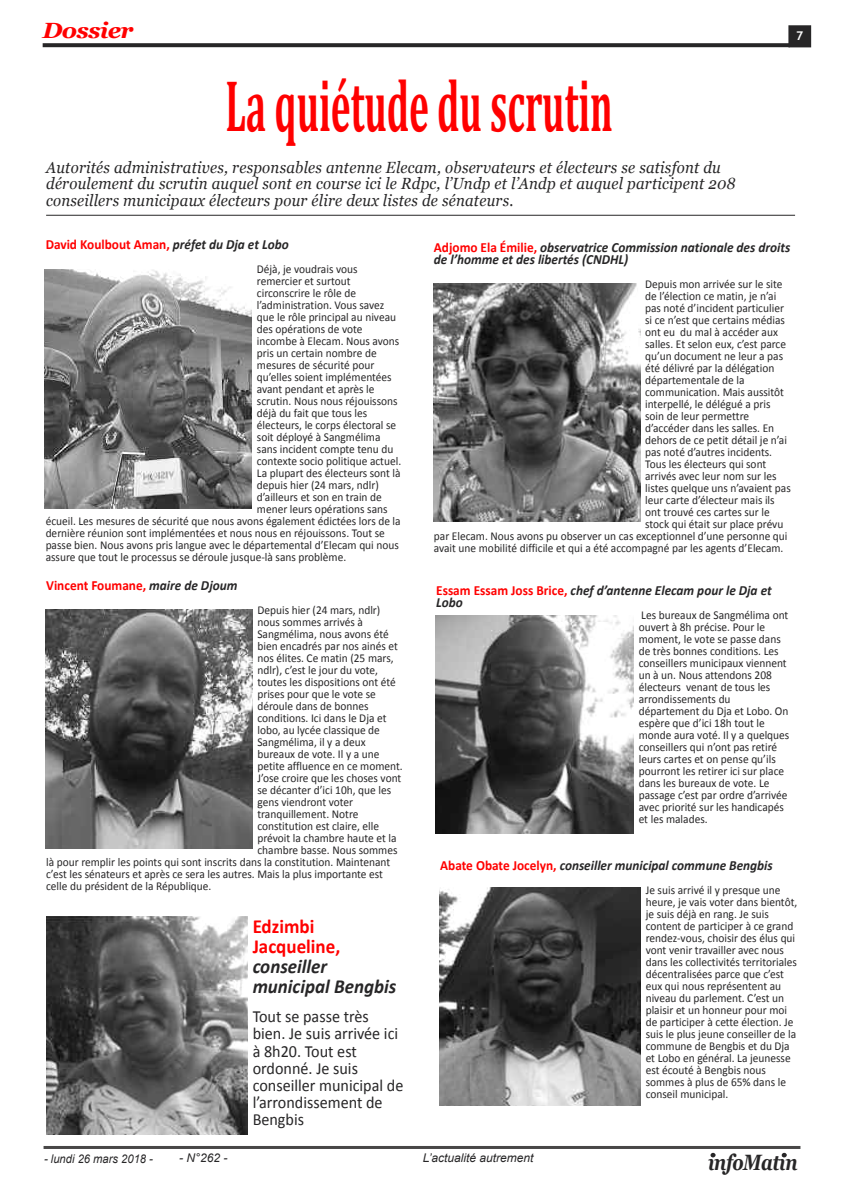
<style>
.page{position:relative;width:842px;height:1191px;background:#fff}
.page>*{position:absolute;margin:0;border:0;box-sizing:border-box;transform-origin:0 0}
.t1{font:700 73.2px "Cambria";color:#f00;scale:.51 1}
.t2{font:italic 700 22.1px "Georgia";letter-spacing:-.025em;color:#272627;scale:.8 1}
.t3{font:italic 700 22px "Georgia";letter-spacing:-.035em;color:#f00;scale:1.1 1}
.t4{font:italic 700 20px/20px "Calibri";color:#272627;scale:.95 1}
.t5{font:700 20px/20px "Calibri";color:#f00;scale:.95 1}
.t6{font:17px/17px "Calibri";color:#272627;scale:.95 1}
.t7{font:italic 16.2px/16.2px "Georgia";letter-spacing:.015em;color:#272627;scale:.93 1}
.t8{font:italic 700 14px/12px "Calibri";color:#272627;scale:.95 1}
.t9{font:700 14px "Calibri";color:#f00;scale:.95 1}
.t10{font:12px/12px "Calibri";color:#272627;scale:.95 1}
.t11{font:italic 12px "Arial";color:#272627}
.t12{font:italic 12px "Arial";color:#272627;scale:.93 1}
.t13{font:700 12px "Trebuchet MS";color:#fff}
.s1{font-style:italic;color:#272627}
.s2{font-style:normal;color:#f00}
</style>
<div class="page">
<svg style="left:43px;top:43px;width:746px;height:4px;background:#313031"></svg>
<hr style="left:44px;top:1146px;width:756px;height:3px;background:#484747">
<svg style="left:711px;top:1152px;width:4px;height:5px"></svg>
<svg style="left:782px;top:1152px;width:5px;height:5px"></svg>
<div style="left:789px;top:26px;width:21px;height:21px;background:#272627"></div>
<div style="left:789px;top:26px;width:22px;height:21px;border:1px solid #272627"></div>
<img style="left:433px;top:283px;width:207px;height:239px">
<img style="left:45px;top:610px;width:207px;height:238px">
<img style="left:439px;top:887px;width:202px;height:218px">
<img style="left:46px;top:916px;width:202px;height:218px">
<img style="left:45px;top:269px;width:207px;height:239px">
<img style="left:435px;top:615px;width:199px;height:218px">
<hr style="left:46px;top:215px;width:749px;height:1px;background:#272627">
<h3 class="t3" style="left:43px;top:18px;width:84px">Dossier</h3>
<h1 class="t1" style="left:226px;top:61px;width:761px">La quiétude du scrutin</h1>
<p class="t7" style="left:46px;top:159px;width:743px">Autorités administratives, responsables antenne Elecam, observateurs et électeurs se satisfont du déroulement du scrutin auquel sont en course ici le Rdpc, l’Undp et l’Andp et auquel participent 208 conseillers municipaux électeurs pour élire deux listes de sénateurs.</p>
<p class="t13" style="left:796px;top:28px;width:9px">7</p>
<p class="t9" style="left:46px;top:238px;width:257px">David Koulbout Aman, <span class="s1">préfet du Dja et Lobo</span></p>
<p class="t10" style="left:257px;top:264px;width:107px">Déjà, je voudrais vous</p>
<p class="t10" style="left:257px;top:276px;width:100px">remercier et surtout</p>
<p class="t10" style="left:257px;top:288px;width:106px">circonscrire le rôle de</p>
<p class="t10" style="left:257px;top:300px;width:136px">l’administration. Vous savez</p>
<p class="t10" style="left:257px;top:312px;width:148px">que le rôle principal au niveau</p>
<p class="t10" style="left:257px;top:324px;width:113px">des opérations de vote</p>
<p class="t10" style="left:257px;top:336px;width:151px">incombe à Elecam. Nous avons</p>
<p class="t10" style="left:257px;top:348px;width:128px">pris un certain nombre de</p>
<p class="t10" style="left:257px;top:360px;width:125px">mesures de sécurité pour</p>
<p class="t10" style="left:257px;top:372px;width:143px">qu’elles soient implémentées</p>
<p class="t10" style="left:257px;top:384px;width:125px">avant pendant et après le</p>
<p class="t10" style="left:257px;top:396px;width:150px">scrutin. Nous nous réjouissons</p>
<p class="t10" style="left:257px;top:408px;width:118px">déjà du fait que tous les</p>
<p class="t10" style="left:257px;top:420px;width:148px">électeurs, le corps électoral se</p>
<p class="t10" style="left:257px;top:432px;width:132px">soit déployé à Sangmélima</p>
<p class="t10" style="left:257px;top:444px;width:145px">sans incident compte tenu du</p>
<p class="t10" style="left:257px;top:456px;width:153px">contexte socio politique actuel.</p>
<p class="t10" style="left:257px;top:468px;width:153px">La plupart des électeurs sont là</p>
<p class="t10" style="left:257px;top:480px;width:130px">depuis hier (24 mars, ndlr)</p>
<p class="t10" style="left:257px;top:492px;width:133px">d’ailleurs et son en train de</p>
<p class="t10" style="left:257px;top:504px;width:139px">mener leurs opérations sans</p>
<p class="t10" style="left:46px;top:516px;width:375px">écueil. Les mesures de sécurité que nous avons également édictées lors de la</p>
<p class="t10" style="left:46px;top:528px;width:359px">dernière réunion sont implémentées et nous nous en réjouissons. Tout se</p>
<p class="t10" style="left:46px;top:540px;width:373px">passe bien. Nous avons pris langue avec le départemental d’Elecam qui nous</p>
<p class="t10" style="left:46px;top:552px;width:318px">assure que tout le processus se déroule jusque-là sans problème.</p>
<p class="t9" style="left:46px;top:579px;width:203px">Vincent Foumane, <span class="s1">maire de Djoum</span></p>
<p class="t10" style="left:257px;top:605px;width:131px">Depuis hier (24 mars, ndlr)</p>
<p class="t10" style="left:257px;top:617px;width:113px">nous sommes arrivés à</p>
<p class="t10" style="left:257px;top:629px;width:140px">Sangmélima, nous avons été</p>
<p class="t10" style="left:257px;top:641px;width:149px">bien encadrés par nos ainés et</p>
<p class="t10" style="left:257px;top:653px;width:145px">nos élites. Ce matin (25 mars,</p>
<p class="t10" style="left:257px;top:665px;width:129px">ndlr), c’est le jour du vote,</p>
<p class="t10" style="left:257px;top:677px;width:147px">toutes les dispositions ont été</p>
<p class="t10" style="left:257px;top:689px;width:126px">prises pour que le vote se</p>
<p class="t10" style="left:257px;top:701px;width:118px">déroule dans de bonnes</p>
<p class="t10" style="left:257px;top:713px;width:137px">conditions. Ici dans le Dja et</p>
<p class="t10" style="left:257px;top:725px;width:131px">lobo, au lycée classique de</p>
<p class="t10" style="left:257px;top:737px;width:115px">Sangmélima, il y a deux</p>
<p class="t10" style="left:257px;top:749px;width:130px">bureaux de vote. Il y a une</p>
<p class="t10" style="left:257px;top:761px;width:154px">petite affluence en ce moment.</p>
<p class="t10" style="left:257px;top:773px;width:153px">J’ose croire que les choses vont</p>
<p class="t10" style="left:257px;top:785px;width:142px">se décanter d’ici 10h, que les</p>
<p class="t10" style="left:257px;top:797px;width:102px">gens viendront voter</p>
<p class="t10" style="left:257px;top:809px;width:108px">tranquillement. Notre</p>
<p class="t10" style="left:257px;top:821px;width:130px">constitution est claire, elle</p>
<p class="t10" style="left:257px;top:833px;width:148px">prévoit la chambre haute et la</p>
<p class="t10" style="left:257px;top:845px;width:149px">chambre basse. Nous sommes</p>
<p class="t10" style="left:46px;top:857px;width:364px">là pour remplir les points qui sont inscrits dans la constitution. Maintenant</p>
<p class="t10" style="left:46px;top:869px;width:356px">c’est les sénateurs et après ce sera les autres. Mais la plus importante est</p>
<p class="t10" style="left:46px;top:881px;width:176px">celle du président de la République.</p>
<p class="t12" style="left:44px;top:1151px;width:119px">- lundi 26 mars 2018 -</p>
<p class="t11" style="left:179px;top:1151px;width:50px">- N°262 -</p>
<h3 class="t5" style="left:253px;top:918px;width:94px">Edzimbi<br>Jacqueline,</h3>
<h3 class="t4" style="left:253px;top:958px;width:153px">conseiller municipal Bengbis</h3>
<h3 class="t6" style="left:253px;top:1009px;width:160px">Tout se passe très bien. Je suis arrivée ici à 8h20. Tout est ordonné. Je suis conseiller municipal de l’arrondissement de<br>Bengbis</h3>
<p class="t8" style="left:434px;top:243px;width:377px"><span class="s2">Adjomo Ela Émilie,</span> observatrice Commission nationale des droits de l’homme et des libertés (CNDHL)</p>
<p class="t10" style="left:645px;top:279px;width:146px">Depuis mon arrivée sur le site</p>
<p class="t10" style="left:645px;top:291px;width:140px">de l’élection ce matin, je n’ai</p>
<p class="t10" style="left:645px;top:303px;width:148px">pas noté d’incident particulier</p>
<p class="t10" style="left:645px;top:315px;width:149px">si ce n’est que certains médias</p>
<p class="t10" style="left:645px;top:327px;width:141px">ont eu du mal à accéder aux</p>
<p class="t10" style="left:645px;top:339px;width:150px">salles. Et selon eux, c’est parce</p>
<p class="t10" style="left:645px;top:351px;width:147px">qu’un document ne leur a pas</p>
<p class="t10" style="left:645px;top:363px;width:138px">été délivré par la délégation</p>
<p class="t10" style="left:645px;top:375px;width:106px">départementale de la</p>
<p class="t10" style="left:645px;top:387px;width:148px">communication. Mais aussitôt</p>
<p class="t10" style="left:645px;top:399px;width:133px">interpellé, le délégué a pris</p>
<p class="t10" style="left:645px;top:411px;width:111px">soin de leur permettre</p>
<p class="t10" style="left:645px;top:423px;width:137px">d’accéder dans les salles. En</p>
<p class="t10" style="left:645px;top:435px;width:151px">dehors de ce petit détail je n’ai</p>
<p class="t10" style="left:645px;top:447px;width:135px">pas noté d’autres incidents.</p>
<p class="t10" style="left:645px;top:459px;width:129px">Tous les électeurs qui sont</p>
<p class="t10" style="left:645px;top:471px;width:140px">arrivés avec leur nom sur les</p>
<p class="t10" style="left:645px;top:483px;width:155px">listes quelque uns n’avaient pas</p>
<p class="t10" style="left:645px;top:495px;width:138px">leur carte d’électeur mais ils</p>
<p class="t10" style="left:645px;top:507px;width:133px">ont trouvé ces cartes sur le</p>
<p class="t10" style="left:645px;top:519px;width:147px">stock qui était sur place prévu</p>
<p class="t10" style="left:434px;top:531px;width:374px">par Elecam. Nous avons pu observer un cas exceptionnel d’une personne qui</p>
<p class="t10" style="left:434px;top:543px;width:369px">avait une mobilité difficile et qui a été accompagné par les agents d’Elecam.</p>
<p class="t8" style="left:436px;top:585px;width:355px"><span class="s2">Essam Essam Joss Brice,</span> chef d’antenne Elecam pour le Dja et<br>Lobo</p>
<p class="t10" style="left:639px;top:610px;width:160px">Les bureaux de Sangmélima ont ouvert à 8h précise. Pour le moment, le vote se passe dans de très bonnes conditions. Les conseillers municipaux viennent un à un. Nous attendons 208 électeurs venant de tous les arrondissements du département du Dja et Lobo. On espère que d’ici 18h tout le monde aura voté. Il y a quelques conseillers qui n’ont pas retiré leurs cartes et on pense qu’ils pourront les retirer ici sur place dans les bureaux de vote. Le passage c’est par ordre d’arrivée avec priorité sur les handicapés et les malades.</p>
<p class="t8" style="left:440px;top:860px;width:352px"><span class="s2">Abate Obate Jocelyn,</span> conseiller municipal commune Bengbis</p>
<p class="t10" style="left:646px;top:885px;width:161px">Je suis arrivé il y presque une heure, je vais voter dans bientôt, je suis déjà en rang. Je suis content de participer à ce grand rendez-vous, choisir des élus qui vont venir travailler avec nous dans les collectivités territoriales décentralisées parce que c’est eux qui nous représentent au niveau du parlement. C’est un plaisir et un honneur pour moi de participer à cette élection. Je suis le plus jeune conseiller de la commune de Bengbis et du Dja et Lobo en général. La jeunesse est écouté à Bengbis nous sommes à plus de 65% dans le conseil municipal.</p>
<p class="t11" style="left:423px;top:1151px;width:112px">L’actualité autrement</p>
<h2 class="t2" style="left:708px;top:1149px;width:113px">infoMatin</h2>
</div>
